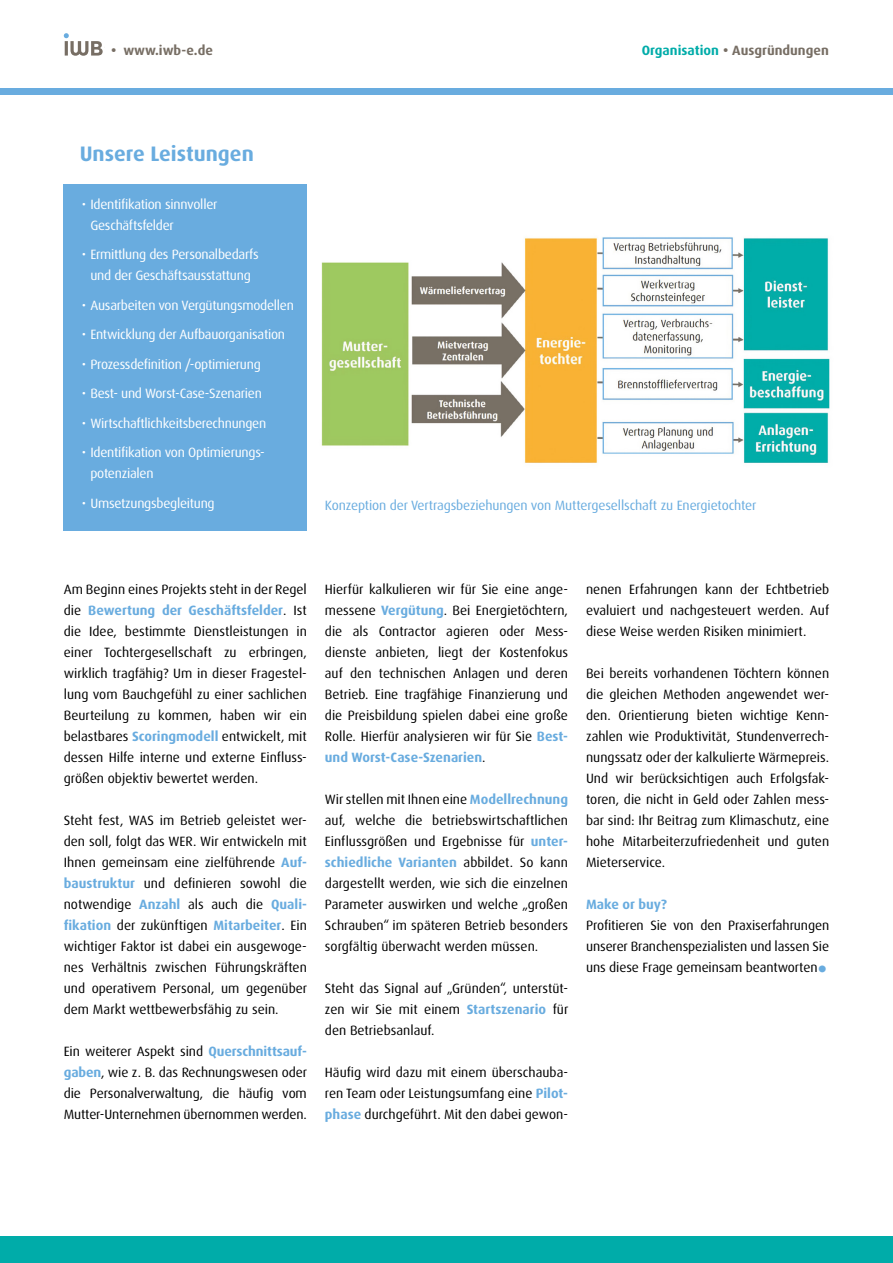
<style>
.page{position:relative;width:893px;height:1263px;background:#fff}
.page>*{position:absolute;margin:0;border:0;box-sizing:border-box;transform-origin:0 0}
.t1{font:800 33px "Dax OT";color:#69acdf}
.t2{font:700 21px "Dax OT";color:#69acdf}
.t3{font:13.5px/21px "Dax OT";color:#000;text-align:justify}
.t4{font:13.5px/21px "Dax OT";letter-spacing:-.02em;color:#fff}
.t5{font:13.5px "Dax OT";letter-spacing:-.01em;color:#69acdf}
.t6{font:700 13.5px "Dax OT";color:#776e64}
.t7{font:700 13.5px "Dax OT";color:#69acdf}
.s1{font-size:16.5px;color:#fff}
.s2{color:#00aca9}
.s3{font-weight:700;color:#69acdf}
</style>
<div class="page">
<div style="left:0;top:88px;width:893px;height:6px;background:#69acdf"></div>
<div style="left:0;top:1236px;width:893px;height:27px;background:#00aca9"></div>
<div style="left:64px;top:184px;width:243px;height:347px;background:#69acdf"></div>
<svg style="left:64px;top:33px;width:39px;height:23px"></svg>
<img style="left:321px;top:237px;width:509px;height:226px">
<p class="t6" style="left:64px;top:42px;width:151px"><span class="s1">IGIS</span><sup>six</sup> • www.iwb-e.de</p>
<p class="t6" style="left:642px;top:42px;width:189px"><span class="s2">Organisation</span> • Ausgründungen</p>
<h2 class="t2" style="left:80px;top:140px;width:176px">Unsere Leistungen</h2>
<p class="t4" style="left:90px;top:194px;width:129px;text-indent:-9px">• Identifikation sinnvoller<br>Geschäftsfelder</p>
<p class="t4" style="left:82px;top:244px;width:178px;text-align:center">• Ermittlung des Personalbedarfs und der Geschäftsausstattung</p>
<p class="t4" style="left:82px;top:295px;width:214px">• Ausarbeiten von Vergütungsmodellen</p>
<p class="t4" style="left:82px;top:324px;width:205px">• Entwicklung der Aufbauorganisation</p>
<p class="t4" style="left:82px;top:354px;width:180px">• Prozessdefinition /-optimierung</p>
<p class="t4" style="left:82px;top:383px;width:182px">• Best- und Worst-Case-Szenarien</p>
<p class="t4" style="left:82px;top:413px;width:186px">• Wirtschaftlichkeitsberechnungen</p>
<p class="t4" style="left:90px;top:442px;width:174px;text-indent:-9px">• Identifikation von Optimierungs&shy;potenzialen</p>
<p class="t4" style="left:82px;top:493px;width:134px">• Umsetzungsbegleitung</p>
<p class="t5" style="left:325px;top:496px;width:433px">Konzeption der Vertragsbeziehungen von Muttergesellschaft zu Energietochter</p>
<p class="t3" style="left:64px;top:578px;width:245px">Am Beginn eines Projekts steht in der Regel die <span class="s3">Bewertung der Geschäftsfelder</span>. Ist die Idee, bestimmte Dienstleistungen in einer Tochtergesellschaft zu erbringen, wirklich tragfähig? Um in dieser Fragestel&shy;lung vom Bauchgefühl zu einer sachlichen Beurteilung zu kommen, haben wir ein belastbares <span class="s3">Scoringmodell</span> entwickelt, mit dessen Hilfe interne und externe Einfluss&shy;größen objektiv bewertet werden.</p>
<p class="t3" style="left:64px;top:810px;width:245px">Steht fest, WAS im Betrieb geleistet wer&shy;den soll, folgt das WER. Wir entwickeln mit Ihnen gemeinsam eine zielführende <span class="s3">Auf&shy;baustruktur</span> und definieren sowohl die notwendige <span class="s3">Anzahl</span> als auch die <span class="s3">Quali&shy;fikation</span> der zukünftigen <span class="s3">Mitarbeiter</span>. Ein wichtiger Faktor ist dabei ein ausgewoge&shy;nes Verhältnis zwischen Führungskräften und operativem Personal, um gegenüber dem Markt wettbewerbsfähig zu sein.</p>
<p class="t3" style="left:64px;top:1041px;width:245px">Ein weiterer Aspekt sind <span class="s3">Querschnittsauf&shy;gaben</span>, wie z. B. das Rechnungswesen oder die Personalverwaltung, die häufig vom Mutter-Unternehmen übernommen werden.</p>
<p class="t3" style="left:325px;top:579px;width:245px">Hierfür kalkulieren wir für Sie eine ange&shy;messene <span class="s3">Vergütung</span>. Bei Energietöchtern, die als Contractor agieren oder Mess&shy;dienste anbieten, liegt der Kostenfokus auf den technischen Anlagen und deren Betrieb. Eine tragfähige Finanzierung und die Preisbildung spielen dabei eine große Rolle. Hierfür analysieren wir für Sie <span class="s3">Best&shy;und Worst-Case-Szenarien</span>.</p>
<p class="t3" style="left:325px;top:789px;width:245px">Wir stellen mit Ihnen eine <span class="s3">Modellrechnung </span>auf, welche die betriebswirtschaftlichen Einflussgrößen und Ergebnisse für <span class="s3">unter&shy;schiedliche Varianten</span> abbildet. So kann dargestellt werden, wie sich die einzelnen Parameter auswirken und welche „großen Schrauben“ im späteren Betrieb besonders sorgfältig überwacht werden müssen.</p>
<p class="t3" style="left:325px;top:978px;width:245px">Steht das Signal auf „Gründen“, unterstüt&shy;zen wir Sie mit einem <span class="s3">Startszenario</span> für den Betriebsanlauf.</p>
<p class="t3" style="left:325px;top:1062px;width:245px">Häufig wird dazu mit einem überschauba&shy;ren Team oder Leistungsumfang eine <span class="s3">Pilot&shy;phase</span> durchgeführt. Mit den dabei gewon-</p>
<p class="t3" style="left:586px;top:579px;width:245px">nenen Erfahrungen kann der Echtbetrieb evaluiert und nachgesteuert werden. Auf diese Weise werden Risiken minimiert.</p>
<p class="t3" style="left:586px;top:663px;width:245px">Bei bereits vorhandenen Töchtern können die gleichen Methoden angewendet wer&shy;den. Orientierung bieten wichtige Kenn&shy;zahlen wie Produktivität, Stundenverrech&shy;nungssatz oder der kalkulierte Wärmepreis.<br>Und wir berücksichtigen auch Erfolgsfak&shy;toren, die nicht in Geld oder Zahlen mess&shy;bar sind: Ihr Beitrag zum Klimaschutz, eine hohe Mitarbeiterzufriedenheit und guten Mieterservice.</p>
<p class="t7" style="left:586px;top:895px;width:83px">Make or buy?</p>
<p class="t3" style="left:586px;top:915px;width:245px">Profitieren Sie von den Praxiserfahrungen unserer Branchenspezialisten und lassen Sie uns diese Frage gemeinsam beantworten</p>
<h1 class="t1" style="left:817px;top:939px;width:11px">.</h1>
</div>
